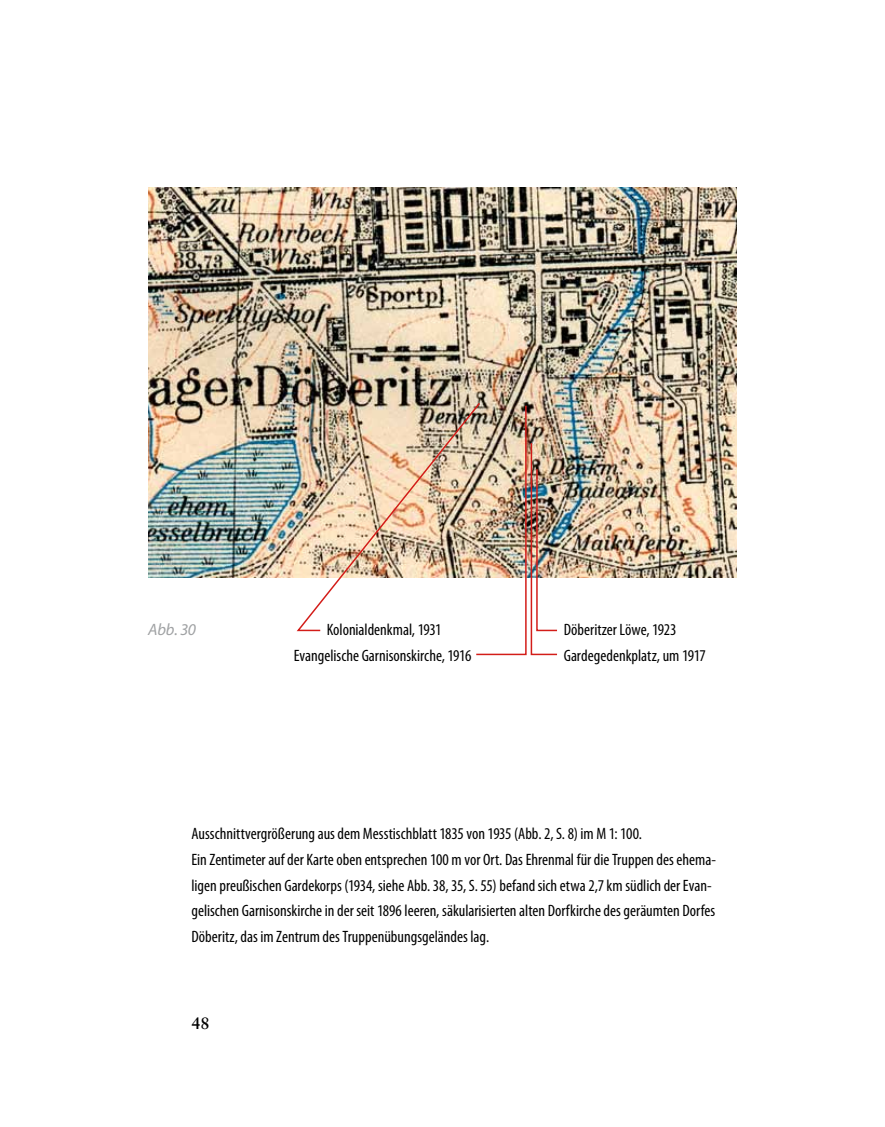
<style>
.page{position:relative;width:885px;height:1127px;background:#fff}
.page>*{position:absolute;margin:0;border:0;box-sizing:border-box;transform-origin:0 0}
.t1{font:condensed 16.5px/25.5px "Myriad Pro";color:#000}
.t2{font:italic 16.5px "Myriad Pro";color:#a0a2a4}
.t3{font:700 16.5px "Sabon";color:#000}
</style>
<div class="page">
<img style="left:149px;top:187px;width:587px;height:390px">
<img style="left:295px;top:401px;width:186px;height:231px">
<img style="left:474px;top:404px;width:84px;height:252px">
<p class="t2" style="left:148px;top:620px;width:49px">Abb. 30</p>
<p class="t1" style="left:294px;top:617px;width:179px;text-align:center">Kolonialdenkmal, 1931<br>Evangelische Garnisonskirche, 1916</p>
<p class="t1" style="left:563px;top:617px;width:114px">Döberitzer Löwe, 1923</p>
<p class="t1" style="left:563px;top:642px;width:143px">Gardegedenkplatz, um 1917</p>
<p class="t1" style="left:191px;top:821px;width:526px">Ausschnittvergrößerung aus dem Messtischblatt 1835 von 1935 (Abb. 2, S. 8) im M 1: 100.<br>Ein Zentimeter auf der Karte oben entsprechen 100 m vor Ort. Das Ehrenmal für die Truppen des ehema&shy;ligen preußischen Gardekorps (1934, siehe Abb. 38, 35, S. 55) befand sich etwa 2,7 km südlich der Evan&shy;gelischen Garnisonskirche in der seit 1896 leeren, säkularisierten alten Dorfkirche des geräumten Dorfes Döberitz, das im Zentrum des Truppenübungsgeländes lag.</p>
<p class="t3" style="left:191px;top:1013px;width:20px">48</p>
</div>
